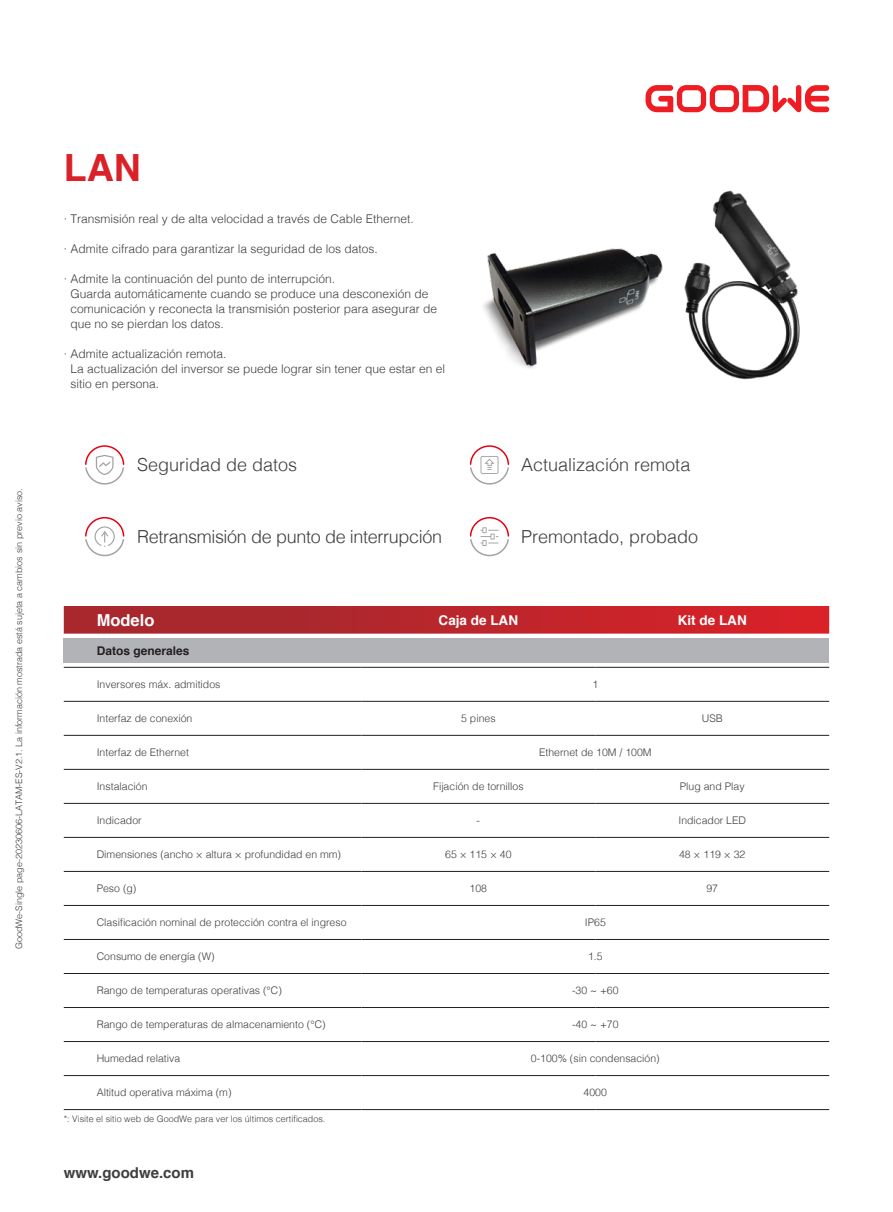
<style>
.page{position:relative;width:893px;height:1212px;background:#fff}
.page>*{position:absolute;margin:0;border:0;box-sizing:border-box;transform-origin:0 0}
.t1{font:700 37.5px "Helvetica";color:#da2128}
.t2{font:300 18px "Helvetica";color:#3e3e3f}
.t3{font:300 18px "Helvetica";letter-spacing:-.02em;color:#3e3e3f}
.title_1{font:700 16.5px "Helvetica";color:#fff}
.t4{font:700 15px "Helvetica";color:#3e3e3f}
.modle{font:700 13.5px "Helvetica";color:#fff}
.t5{font:300 12px "Helvetica";color:#3e3e3f}
.title_2{font:700 12px "Helvetica";color:#231f20}
.body{font:300 10.5px "Helvetica";color:#3e3e3f}
.t6{font:300 9px "Helvetica";color:#3e3e3f}
</style>
<div class="page">
<svg style="left:645px;top:85px;width:184px;height:27px"></svg>
<svg style="left:85px;top:445px;width:40px;height:40px"></svg>
<svg style="left:85px;top:517px;width:40px;height:40px"></svg>
<svg style="left:469px;top:445px;width:41px;height:40px"></svg>
<svg style="left:469px;top:517px;width:41px;height:40px"></svg>
<svg style="left:64px;top:606px;width:765px;height:28px;background:#bc282e"></svg>
<div style="left:64px;top:638px;width:765px;height:25px;background:#b2b3b7"></div>
<hr style="left:361px;top:667px;width:234px;height:1px;background:#231f20">
<hr style="left:595px;top:667px;width:234px;height:1px;background:#231f20">
<hr style="left:361px;top:701px;width:234px;height:1px;background:#231f20">
<hr style="left:595px;top:701px;width:234px;height:1px;background:#231f20">
<hr style="left:361px;top:735px;width:234px;height:1px;background:#231f20">
<hr style="left:595px;top:735px;width:234px;height:1px;background:#231f20">
<hr style="left:361px;top:769px;width:234px;height:1px;background:#231f20">
<hr style="left:595px;top:769px;width:234px;height:1px;background:#231f20">
<hr style="left:361px;top:803px;width:234px;height:1px;background:#231f20">
<hr style="left:595px;top:803px;width:234px;height:1px;background:#231f20">
<hr style="left:361px;top:837px;width:234px;height:1px;background:#231f20">
<hr style="left:595px;top:837px;width:234px;height:1px;background:#231f20">
<hr style="left:361px;top:871px;width:234px;height:1px;background:#231f20">
<hr style="left:595px;top:871px;width:234px;height:1px;background:#231f20">
<hr style="left:361px;top:905px;width:234px;height:1px;background:#231f20">
<hr style="left:595px;top:905px;width:234px;height:1px;background:#231f20">
<hr style="left:361px;top:939px;width:234px;height:1px;background:#231f20">
<hr style="left:595px;top:939px;width:234px;height:1px;background:#231f20">
<hr style="left:361px;top:973px;width:234px;height:1px;background:#231f20">
<hr style="left:595px;top:973px;width:234px;height:1px;background:#231f20">
<hr style="left:361px;top:1007px;width:234px;height:1px;background:#231f20">
<hr style="left:595px;top:1007px;width:234px;height:1px;background:#231f20">
<hr style="left:361px;top:1041px;width:234px;height:1px;background:#231f20">
<hr style="left:595px;top:1041px;width:234px;height:1px;background:#231f20">
<hr style="left:361px;top:1075px;width:234px;height:1px;background:#231f20">
<hr style="left:595px;top:1075px;width:234px;height:1px;background:#231f20">
<hr style="left:361px;top:1109px;width:234px;height:1px;background:#231f20">
<hr style="left:595px;top:1109px;width:234px;height:1px;background:#231f20">
<hr style="left:64px;top:667px;width:297px;height:1px;background:#231f20">
<hr style="left:64px;top:701px;width:297px;height:1px;background:#231f20">
<hr style="left:64px;top:735px;width:297px;height:1px;background:#231f20">
<hr style="left:64px;top:769px;width:297px;height:1px;background:#231f20">
<hr style="left:64px;top:803px;width:297px;height:1px;background:#231f20">
<hr style="left:64px;top:837px;width:297px;height:1px;background:#231f20">
<hr style="left:64px;top:871px;width:297px;height:1px;background:#231f20">
<hr style="left:64px;top:905px;width:297px;height:1px;background:#231f20">
<hr style="left:64px;top:939px;width:297px;height:1px;background:#231f20">
<hr style="left:64px;top:973px;width:297px;height:1px;background:#231f20">
<hr style="left:64px;top:1007px;width:297px;height:1px;background:#231f20">
<hr style="left:64px;top:1041px;width:297px;height:1px;background:#231f20">
<hr style="left:64px;top:1075px;width:297px;height:1px;background:#231f20">
<hr style="left:64px;top:1109px;width:297px;height:1px;background:#231f20">
<img style="left:483px;top:248px;width:180px;height:121px">
<img style="left:684px;top:190px;width:116px;height:190px">
<p class="t6" style="left:11px;top:949px;width:462px;rotate:-90deg">GoodWe-Single page-20230606-LATAM-ES-V2.1. La información mostrada está sujeta a cambios sin previo aviso.</p>
<p class="t1" style="left:64px;top:138px;width:79px">LAN</p>
<p class="t5" style="left:64px;top:208px;width:352px">· Transmisión real y de alta velocidad a través de Cable Ethernet.</p>
<p class="t5" style="left:64px;top:238px;width:316px">· Admite cifrado para garantizar la seguridad de los datos.</p>
<p class="t5" style="left:64px;top:268px;width:273px">· Admite la continuación del punto de interrupción.</p>
<p class="t5" style="left:70px;top:283px;width:360px">Guarda automáticamente cuando se produce una desconexión de</p>
<p class="t5" style="left:70px;top:298px;width:368px">comunicación y reconecta la transmisión posterior para asegurar de</p>
<p class="t5" style="left:70px;top:313px;width:155px">que no se pierdan los datos.</p>
<p class="t5" style="left:64px;top:343px;width:164px">· Admite actualización remota.</p>
<p class="t5" style="left:70px;top:358px;width:376px">La actualización del inversor se puede lograr sin tener que estar en el</p>
<p class="t5" style="left:70px;top:373px;width:90px">sitio en persona.</p>
<p class="t2" style="left:137px;top:450px;width:162px">Seguridad de datos</p>
<p class="t3" style="left:137px;top:521px;width:306px">Retransmisión de punto de interrupción</p>
<p class="t2" style="left:521px;top:450px;width:171px">Actualización remota</p>
<p class="t2" style="left:521px;top:521px;width:179px">Premontado, probado</p>
<p class="title_1" style="left:97px;top:607px;width:59px">Modelo</p>
<p class="modle" style="left:439px;top:609px;width:81px">Caja de LAN</p>
<p class="modle" style="left:678px;top:609px;width:70px">Kit de LAN</p>
<p class="title_2" style="left:97px;top:641px;width:94px">Datos generales</p>
<p class="body" style="left:97px;top:675px;width:125px">Inversores máx. admitidos</p>
<p class="body" style="left:592px;top:675px;width:7px">1</p>
<p class="body" style="left:97px;top:709px;width:97px">Interfaz de conexión</p>
<p class="body" style="left:461px;top:709px;width:36px">5 pines</p>
<p class="body" style="left:702px;top:709px;width:22px">USB</p>
<p class="body" style="left:97px;top:743px;width:94px">Interfaz de Ethernet</p>
<p class="body" style="left:539px;top:743px;width:114px">Ethernet de 10M / 100M</p>
<p class="body" style="left:97px;top:777px;width:52px">Instalación</p>
<p class="body" style="left:433px;top:777px;width:92px">Fijación de tornillos</p>
<p class="body" style="left:680px;top:777px;width:66px">Plug and Play</p>
<p class="body" style="left:97px;top:811px;width:46px">Indicador</p>
<p class="body" style="left:477px;top:811px;width:5px">-</p>
<p class="body" style="left:678px;top:811px;width:69px">Indicador LED</p>
<p class="body" style="left:97px;top:845px;width:246px">Dimensiones (ancho × altura × profundidad en mm)</p>
<p class="body" style="left:445px;top:845px;width:68px">65 × 115 × 40</p>
<p class="body" style="left:679px;top:845px;width:68px">48 × 119 × 32</p>
<p class="body" style="left:97px;top:879px;width:41px">Peso (g)</p>
<p class="body" style="left:470px;top:879px;width:19px">108</p>
<p class="body" style="left:706px;top:879px;width:13px">97</p>
<p class="body" style="left:97px;top:913px;width:251px">Clasificación nominal de protección contra el ingreso</p>
<p class="body" style="left:585px;top:913px;width:23px">IP65</p>
<p class="body" style="left:97px;top:947px;width:119px">Consumo de energía (W)</p>
<p class="body" style="left:588px;top:947px;width:16px">1.5</p>
<p class="body" style="left:97px;top:981px;width:187px">Rango de temperaturas operativas (℃)</p>
<p class="body" style="left:572px;top:981px;width:48px">-30 ~ +60</p>
<p class="body" style="left:97px;top:1015px;width:230px">Rango de temperaturas de almacenamiento (℃)</p>
<p class="body" style="left:572px;top:1015px;width:48px">-40 ~ +70</p>
<p class="body" style="left:97px;top:1049px;width:85px">Humedad relativa</p>
<p class="body" style="left:531px;top:1049px;width:130px">0-100% (sin condensación)</p>
<p class="body" style="left:97px;top:1084px;width:136px">Altitud operativa máxima (m)</p>
<p class="body" style="left:584px;top:1084px;width:25px">4000</p>
<p class="t6" style="left:64px;top:1111px;width:263px">*: Visite el sitio web de GoodWe para ver los últimos certificados.</p>
<p class="t4" style="left:64px;top:1160px;width:132px">www.goodwe.com</p>
</div>
